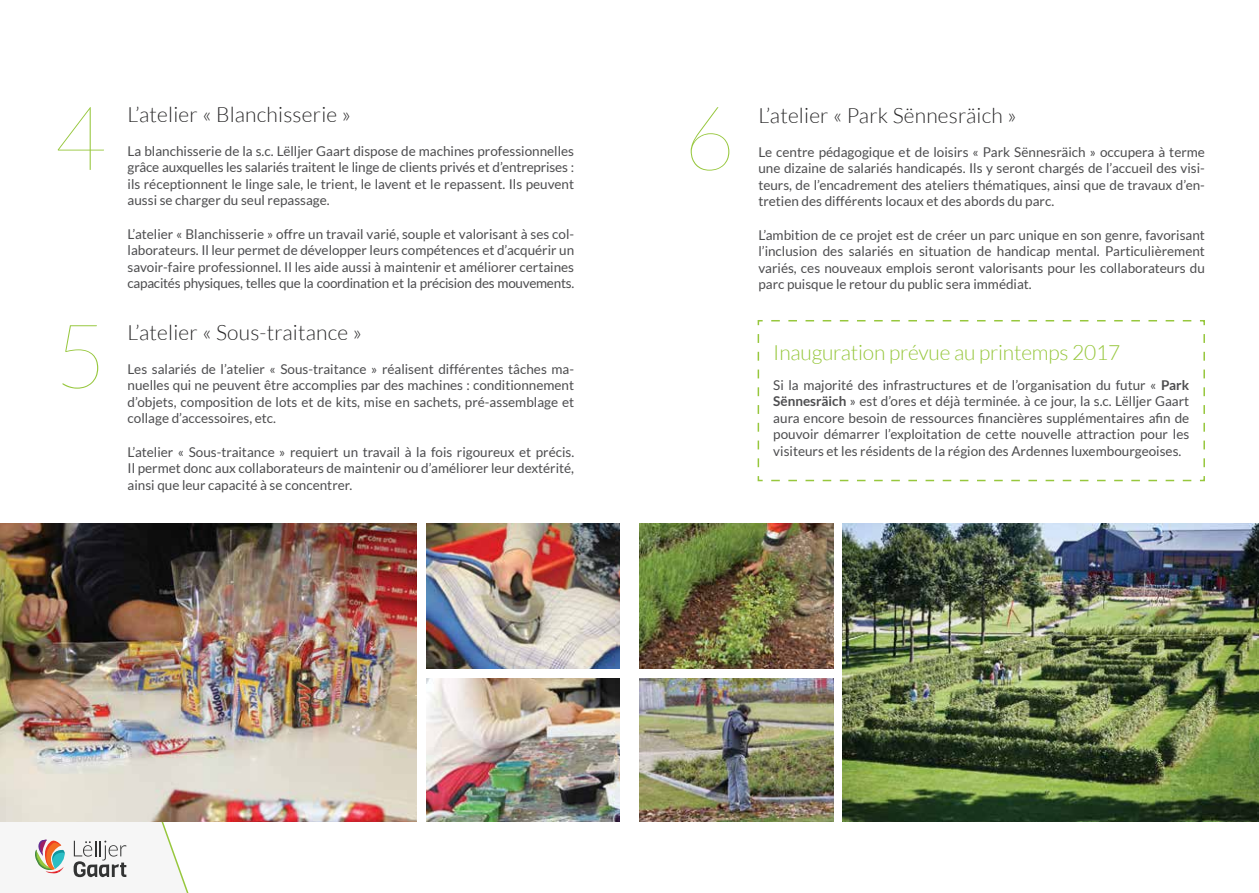
<style>
.page{position:relative;width:1259px;height:893px;background:#fff}
.page>*{position:absolute;margin:0;border:0;box-sizing:border-box;transform-origin:0 0}
.t1{font:100 89.55px "Lato";color:#97c73d}
.t2{font:300 21px "Lato";letter-spacing:.01em;color:#292829}
.t3{font:300 21px "Lato";letter-spacing:-.01em;color:#97c73d}
.t4{font:13.5px/16.5px "Lato";color:#4d4d4f;text-align:justify}
.s1{font-weight:700}
</style>
<div class="page">
<svg style="left:35px;top:822px;width:154px;height:71px"></svg>
<svg style="left:757px;top:320px;width:448px;height:162px"></svg>
<img style="left:0;top:524px;width:417px;height:298px">
<img style="left:842px;top:524px;width:417px;height:298px">
<img style="left:426px;top:524px;width:194px;height:144px">
<img style="left:426px;top:678px;width:194px;height:144px">
<img style="left:639px;top:524px;width:194px;height:144px">
<img style="left:639px;top:678px;width:194px;height:144px">
<h2 class="t2" style="left:128px;top:103px;width:225px">L’atelier « Blanchisserie »</h2>
<p class="t4" style="left:128px;top:142px;width:448px">La blanchisserie de la s.c. Lëlljer Gaart dispose de machines professionnelles grâce auxquelles les salariés traitent le linge de clients privés et d’entreprises : ils réceptionnent le linge sale, le trient, le lavent et le repassent. Ils peuvent aussi se charger du seul repassage.</p>
<p class="t4" style="left:128px;top:225px;width:448px">L’atelier « Blanchisserie » offre un travail varié, souple et valorisant à ses col&shy;laborateurs. Il leur permet de développer leurs compétences et d’acquérir un savoir-faire professionnel. Il les aide aussi à maintenir et améliorer certaines capacités physiques, telles que la coordination et la précision des mouvements.</p>
<h2 class="t2" style="left:128px;top:321px;width:236px">L’atelier « Sous-traitance »</h2>
<p class="t4" style="left:128px;top:360px;width:448px">Les salariés de l’atelier « Sous-traitance » réalisent différentes tâches ma&shy;nuelles qui ne peuvent être accomplies par des machines : conditionnement d’objets, composition de lots et de kits, mise en sachets, pré-assemblage et collage d’accessoires, etc.</p>
<p class="t4" style="left:128px;top:443px;width:448px">L’atelier « Sous-traitance » requiert un travail à la fois rigoureux et précis.<br>Il permet donc aux collaborateurs de maintenir ou d’améliorer leur dextérité, ainsi que leur capacité à se concentrer.</p>
<h1 class="t1" style="left:54px;top:91px;width:53px">4</h1>
<h1 class="t1" style="left:683px;top:91px;width:53px">6</h1>
<h1 class="t1" style="left:54px;top:309px;width:53px">5</h1>
<h2 class="t2" style="left:758px;top:104px;width:260px">L’atelier « Park Sënnesräich »</h2>
<p class="t4" style="left:758px;top:143px;width:448px">Le centre pédagogique et de loisirs « Park Sënnesräich » occupera à terme une dizaine de salariés handicapés. Ils y seront chargés de l’accueil des visi&shy;teurs, de l’encadrement des ateliers thématiques, ainsi que de travaux d’en&shy;tretien des différents locaux et des abords du parc.</p>
<p class="t4" style="left:758px;top:226px;width:448px">L’ambition de ce projet est de créer un parc unique en son genre, favorisant l’inclusion des salariés en situation de handicap mental. Particulièrement variés, ces nouveaux emplois seront valorisants pour les collaborateurs du parc puisque le retour du public sera immédiat.</p>
<h2 class="t3" style="left:773px;top:341px;width:348px">Inauguration prévue au printemps 2017</h2>
<p class="t4" style="left:773px;top:376px;width:417px">Si la majorité des infrastructures et de l’organisation du futur « <span class="s1">Park Sënnesräich</span> » est d’ores et déjà terminée. à ce jour, la s.c. Lëlljer Gaart aura encore besoin de ressources financières supplémentaires afin de pouvoir démarrer l’exploitation de cette nouvelle attraction pour les visiteurs et les résidents de la région des Ardennes luxembourgeoises.</p>
</div>
